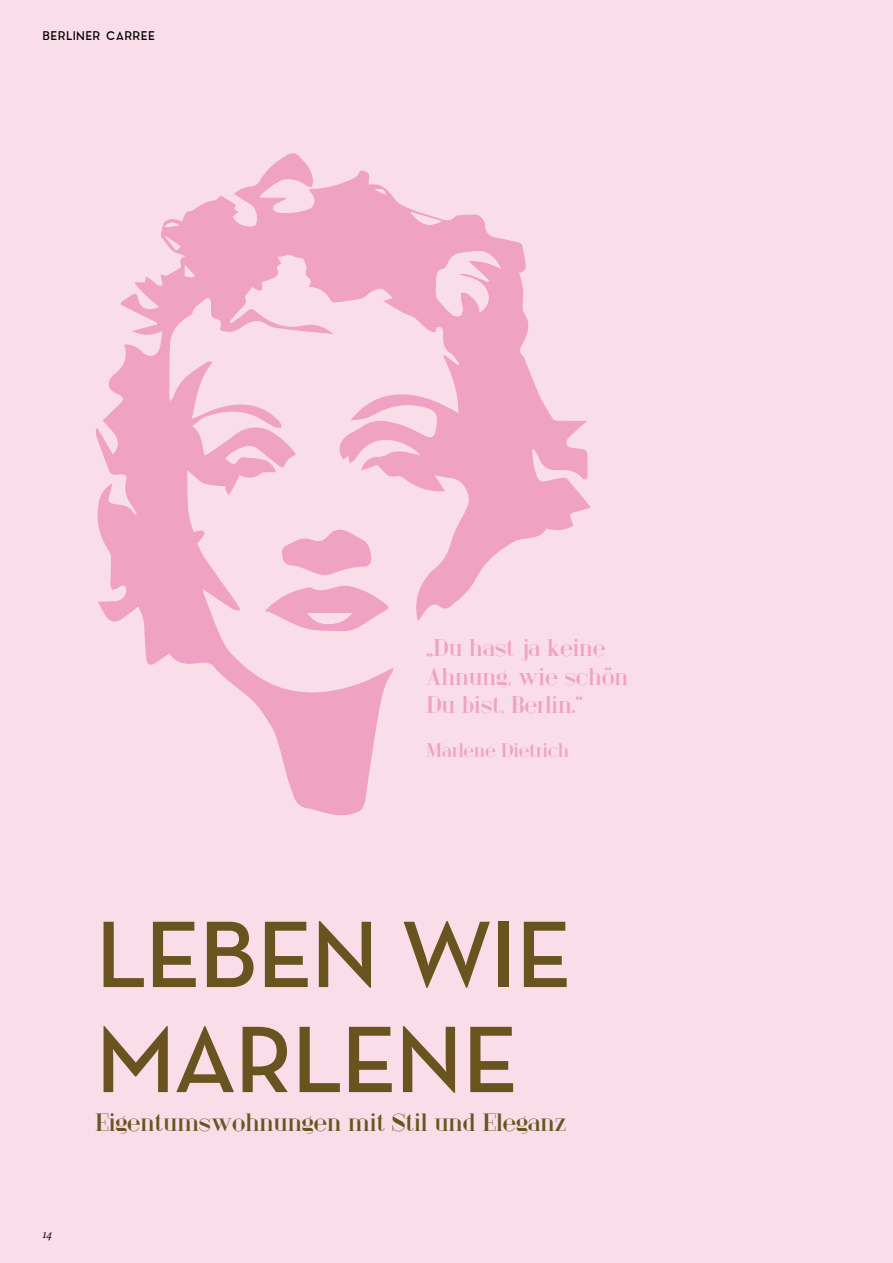
<style>
.page{position:relative;width:893px;height:1263px;background:#f9dde9}
.page>*{position:absolute;margin:0;border:0;box-sizing:border-box;transform-origin:0 0}
.t1{font:600 96px/105px "Neutraface Text";letter-spacing:-.02em;color:#69541f}
.t2{font:24.9px "London Fill";color:#69541f;scale:.93 1}
.t3{font:24px/28.8px "London Fill";color:#f0a2c3;scale:.93 1}
.t4{font:19.5px "London Fill";color:#f0a2c3;scale:.93 1}
.t5{font:12px "Aqua Grotesque";letter-spacing:.015em;color:#000}
.t6{font:italic 12px "Clifford OT Eighteen";color:#000}
</style>
<div class="page">
<svg style="left:95px;top:153px;width:496px;height:663px"></svg>
<svg style="left:281px;top:529px;width:92px;height:47px"></svg>
<svg style="left:436px;top:249px;width:65px;height:68px"></svg>
<svg style="left:410px;top:212px;width:32px;height:16px"></svg>
<svg style="left:185px;top:265px;width:10px;height:13px"></svg>
<svg style="left:164px;top:235px;width:17px;height:16px"></svg>
<svg style="left:164px;top:221px;width:16px;height:6px"></svg>
<svg style="left:375px;top:187px;width:11px;height:8px"></svg>
<svg style="left:264px;top:585px;width:126px;height:46px"></svg>
<p class="t5" style="left:43px;top:29px;width:114px">BERLINER CARREE</p>
<p class="t3" style="left:427px;top:633px;width:219px">„Du hast ja keine<br>Ahnung, wie schön<br>Du bist, Berlin.“</p>
<p class="t4" style="left:427px;top:740px;width:155px">Marlene Dietrich</p>
<p class="t6" style="left:43px;top:1228px;width:11px">14</p>
<h1 class="t1" style="left:96px;top:901px;width:478px">LEBEN WIE<br>MARLENE</h1>
<p class="t2" style="left:96px;top:1109px;width:508px">Eigentumswohnungen mit Stil und Eleganz</p>
</div>
